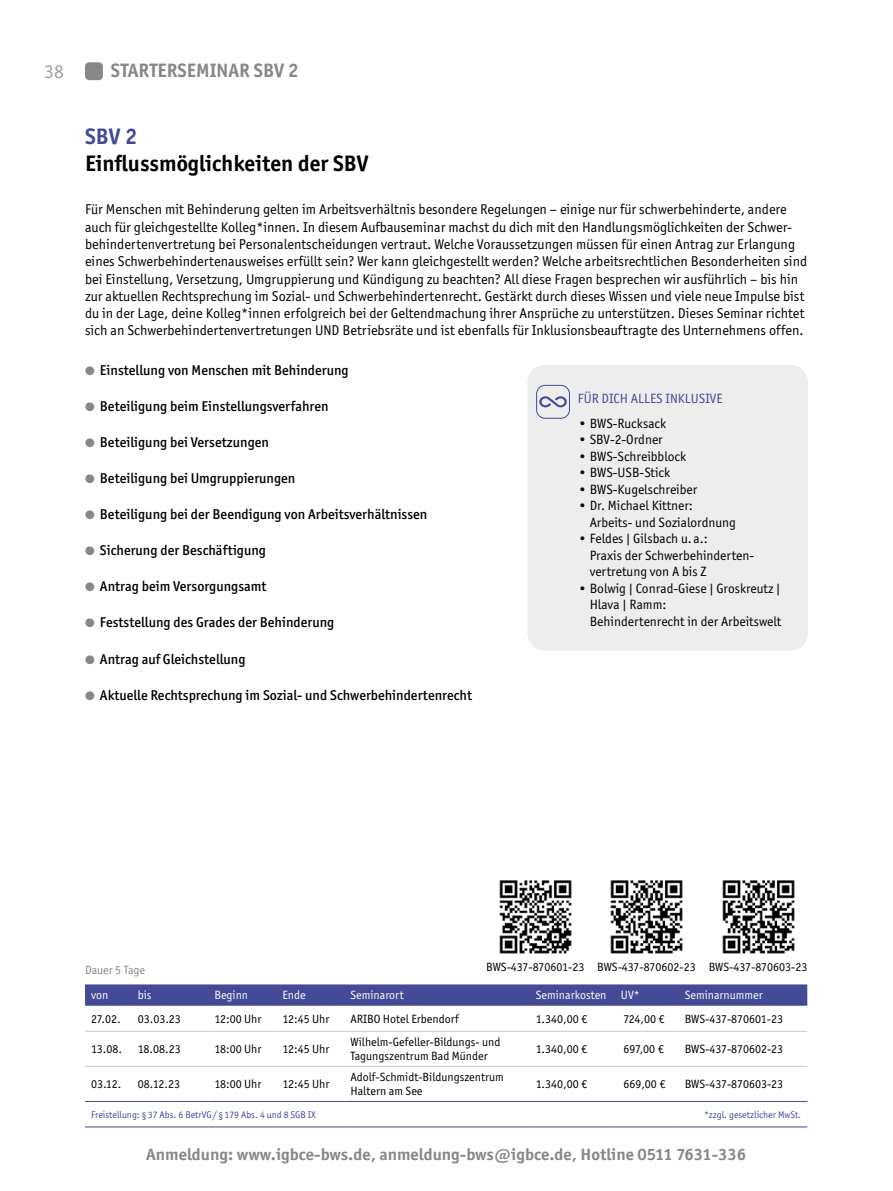
<style>
.page{position:relative;width:893px;height:1191px;background:#fff}
.page>*{position:absolute;margin:0;border:0;box-sizing:border-box;transform-origin:0 0}
.t1{font:700 22.5px "Officina Sans ITC Std";color:#000}
.t2{font:700 22.5px "Officina Sans ITC Std";color:#434a96}
.t3{font:700 19.5px "Officina Sans ITC Std";color:#878787}
.t4{font:19.5px "Officina Sans ITC Std";color:#9d9d9c}
.t5{font:700 16.5px "Officina Sans ITC Std";color:#878787;scale:1.05 1}
.t6{font:14.25px/17.2px "Officina Sans ITC Std";color:#000}
.t7{font:500 14.25px "Officina Sans ITC Std";color:#000}
.t8{font:13.5px/16.5px "Officina Sans ITC Std";color:#000}
.t9{font:13.5px "Officina Sans ITC Std";color:#434a96}
.t10{font:12px/14.4px "Officina Sans ITC Std";color:#000}
.t11{font:12px "Officina Sans ITC Std";color:#fff}
.t12{font:12px "Officina Sans ITC Std";color:#878787}
.t13{font:9.75px "Officina Sans ITC Std";color:#434a96}
.s1{color:#878787}
</style>
<div class="page">
<div style="left:85px;top:62px;width:18px;height:18px;background:#878787;border-radius:4px"></div>
<div style="left:85px;top:984px;width:722px;height:21px;background:#434a96"></div>
<hr style="left:344px;top:1066px;width:186px;height:1px;background:#c6c6c6">
<hr style="left:85px;top:1126px;width:47px;height:1px;background:#434a96">
<hr style="left:132px;top:1126px;width:76px;height:1px;background:#434a96">
<hr style="left:208px;top:1126px;width:68px;height:1px;background:#434a96">
<hr style="left:276px;top:1126px;width:68px;height:1px;background:#434a96">
<hr style="left:344px;top:1126px;width:186px;height:1px;background:#434a96">
<hr style="left:530px;top:1126px;width:85px;height:1px;background:#434a96">
<hr style="left:615px;top:1126px;width:64px;height:1px;background:#434a96">
<hr style="left:679px;top:1126px;width:128px;height:1px;background:#434a96">
<hr style="left:85px;top:1066px;width:47px;height:1px;background:#c6c6c6">
<hr style="left:132px;top:1066px;width:76px;height:1px;background:#c6c6c6">
<hr style="left:208px;top:1066px;width:68px;height:1px;background:#c6c6c6">
<hr style="left:276px;top:1066px;width:68px;height:1px;background:#c6c6c6">
<hr style="left:530px;top:1066px;width:85px;height:1px;background:#c6c6c6">
<hr style="left:615px;top:1066px;width:64px;height:1px;background:#c6c6c6">
<hr style="left:679px;top:1066px;width:128px;height:1px;background:#c6c6c6">
<hr style="left:85px;top:1031px;width:47px;height:1px;background:#c6c6c6">
<hr style="left:132px;top:1031px;width:76px;height:1px;background:#c6c6c6">
<hr style="left:208px;top:1031px;width:68px;height:1px;background:#c6c6c6">
<hr style="left:276px;top:1031px;width:68px;height:1px;background:#c6c6c6">
<hr style="left:344px;top:1031px;width:186px;height:1px;background:#c6c6c6">
<hr style="left:530px;top:1031px;width:85px;height:1px;background:#c6c6c6">
<hr style="left:615px;top:1031px;width:64px;height:1px;background:#c6c6c6">
<hr style="left:679px;top:1031px;width:128px;height:1px;background:#c6c6c6">
<hr style="left:85px;top:1101px;width:47px;height:1px;background:#434a96">
<hr style="left:132px;top:1101px;width:76px;height:1px;background:#434a96">
<hr style="left:208px;top:1101px;width:68px;height:1px;background:#434a96">
<hr style="left:276px;top:1101px;width:68px;height:1px;background:#434a96">
<hr style="left:344px;top:1101px;width:186px;height:1px;background:#434a96">
<hr style="left:530px;top:1101px;width:85px;height:1px;background:#434a96">
<hr style="left:615px;top:1101px;width:64px;height:1px;background:#434a96">
<hr style="left:679px;top:1101px;width:128px;height:1px;background:#434a96">
<img style="left:722px;top:880px;width:73px;height:74px">
<img style="left:610px;top:880px;width:73px;height:74px">
<img style="left:499px;top:880px;width:73px;height:74px">
<div style="left:527px;top:365px;width:281px;height:285px;background:#ededed;border-radius:17px"></div>
<div style="left:536px;top:385px;width:34px;height:34px;border:1px solid #434a96;border-radius:9px"></div>
<svg style="left:539px;top:396px;width:28px;height:11px"></svg>
<h2 class="t4" style="left:44px;top:60px;width:21px">38</h2>
<h2 class="t3" style="left:111px;top:59px;width:189px">STARTERSEMINAR SBV 2</h2>
<h1 class="t2" style="left:85px;top:122px;width:54px">SBV 2</h1>
<h1 class="t1" style="left:85px;top:149px;width:285px">Einflussmöglichkeiten der SBV</h1>
<p class="t6" style="left:85px;top:201px;width:724px">Für Menschen mit Behinderung gelten im Arbeitsverhältnis besondere Regelungen – einige nur für schwerbehinderte, andere auch für gleichgestellte Kolleg*innen. In diesem Aufbauseminar machst du dich mit den Handlungsmöglichkeiten der Schwer&shy;behindertenvertretung bei Personalentscheidungen vertraut. Welche Voraussetzungen müssen für einen Antrag zur Erlangung eines Schwerbehindertenausweises erfüllt sein? Wer kann gleichgestellt werden? Welche arbeitsrechtlichen Besonderheiten sind bei Einstellung, Versetzung, Umgruppierung und Kündigung zu beachten? All diese Fragen besprechen wir ausführlich – bis hin zur aktuellen Rechtsprechung im Sozial- und Schwerbehindertenrecht. Gestärkt durch dieses Wissen und viele neue Impulse bist du in der Lage, deine Kolleg*innen erfolgreich bei der Geltendmachung ihrer Ansprüche zu unterstützen. Dieses Seminar richtet sich an Schwerbehindertenvertretungen UND Betriebsräte und ist ebenfalls für Inklusionsbeauftragte des Unternehmens offen.</p>
<p class="t7" style="left:85px;top:362px;width:265px"><span class="s1">●</span> Einstellung von Menschen mit Behinderung</p>
<p class="t7" style="left:85px;top:398px;width:245px"><span class="s1">●</span> Beteiligung beim Einstellungsverfahren</p>
<p class="t7" style="left:85px;top:434px;width:185px"><span class="s1">●</span> Beteiligung bei Versetzungen</p>
<p class="t7" style="left:85px;top:470px;width:212px"><span class="s1">●</span> Beteiligung bei Umgruppierungen</p>
<p class="t7" style="left:85px;top:506px;width:344px"><span class="s1">●</span> Beteiligung bei der Beendigung von Arbeitsverhältnissen</p>
<p class="t7" style="left:85px;top:542px;width:182px"><span class="s1">●</span> Sicherung der Beschäftigung</p>
<p class="t7" style="left:85px;top:578px;width:183px"><span class="s1">●</span> Antrag beim Versorgungsamt</p>
<p class="t7" style="left:85px;top:614px;width:251px"><span class="s1">●</span> Feststellung des Grades der Behinderung</p>
<p class="t7" style="left:85px;top:650px;width:162px"><span class="s1">●</span> Antrag auf Gleichstellung</p>
<p class="t7" style="left:85px;top:686px;width:388px"><span class="s1">●</span> Aktuelle Rechtsprechung im Sozial- und Schwerbehindertenrecht</p>
<p class="t9" style="left:578px;top:390px;width:146px">FÜR DICH ALLES INKLUSIVE</p>
<p class="t8" style="left:579px;top:414px;width:89px">• BWS-Rucksack</p>
<p class="t8" style="left:579px;top:431px;width:85px">• SBV-2-Ordner</p>
<p class="t8" style="left:579px;top:447px;width:108px">• BWS-Schreibblock</p>
<p class="t8" style="left:579px;top:464px;width:93px">• BWS-USB-Stick</p>
<p class="t8" style="left:579px;top:480px;width:120px">• BWS-Kugelschreiber</p>
<p class="t8" style="left:590px;top:497px;width:148px;text-indent:-11px">• Dr. Michael Kittner:<br>Arbeits- und Sozialordnung</p>
<p class="t8" style="left:590px;top:530px;width:166px;text-indent:-11px">• Feldes | Gilsbach u. a.:<br>Praxis der Schwerbehinderten&shy;vertretung von A bis Z</p>
<p class="t8" style="left:590px;top:579px;width:193px;text-indent:-11px">• Bolwig | Conrad-Giese | Groskreutz |<br>Hlava | Ramm:<br>Behindertenrecht in der Arbeitswelt</p>
<p class="t10" style="left:486px;top:959px;width:323px">BWS-437-870601-23 BWS-437-870602-23 BWS-437-870603-23</p>
<p class="t12" style="left:85px;top:962px;width:62px">Dauer 5 Tage</p>
<p class="t11" style="left:91px;top:988px;width:19px">von</p>
<p class="t11" style="left:138px;top:988px;width:15px">bis</p>
<p class="t11" style="left:214px;top:988px;width:35px">Beginn</p>
<p class="t11" style="left:282px;top:988px;width:25px">Ende</p>
<p class="t11" style="left:350px;top:988px;width:55px">Seminarort</p>
<p class="t11" style="left:536px;top:988px;width:105px">Seminarkosten UV*</p>
<p class="t11" style="left:685px;top:988px;width:79px">Seminarnummer</p>
<p class="t10" style="left:91px;top:1011px;width:31px">27.02.</p>
<p class="t10" style="left:138px;top:1011px;width:45px">03.03.23</p>
<p class="t10" style="left:214px;top:1011px;width:49px">12:00 Uhr</p>
<p class="t10" style="left:282px;top:1011px;width:49px">12:45 Uhr</p>
<p class="t10" style="left:350px;top:1011px;width:110px">ARIBO Hotel Erbendorf</p>
<p class="t10" style="left:536px;top:1011px;width:53px">1.340,00 €</p>
<p class="t10" style="left:623px;top:1011px;width:43px">724,00 €</p>
<p class="t10" style="left:685px;top:1011px;width:100px">BWS-437-870601-23</p>
<p class="t10" style="left:91px;top:1041px;width:32px">13.08.</p>
<p class="t10" style="left:138px;top:1041px;width:44px">18.08.23</p>
<p class="t10" style="left:214px;top:1041px;width:49px">18:00 Uhr</p>
<p class="t10" style="left:282px;top:1041px;width:49px">12:45 Uhr</p>
<p class="t10" style="left:350px;top:1034px;width:151px">Wilhelm-Gefeller-Bildungs- und<br>Tagungszentrum Bad Münder</p>
<p class="t10" style="left:536px;top:1041px;width:53px">1.340,00 €</p>
<p class="t10" style="left:623px;top:1041px;width:42px">697,00 €</p>
<p class="t10" style="left:685px;top:1041px;width:100px">BWS-437-870602-23</p>
<p class="t10" style="left:91px;top:1077px;width:32px">03.12.</p>
<p class="t10" style="left:138px;top:1077px;width:44px">08.12.23</p>
<p class="t10" style="left:214px;top:1077px;width:49px">18:00 Uhr</p>
<p class="t10" style="left:282px;top:1077px;width:49px">12:45 Uhr</p>
<p class="t10" style="left:350px;top:1069px;width:155px">Adolf-Schmidt-Bildungszentrum<br>Haltern am See</p>
<p class="t10" style="left:536px;top:1077px;width:53px">1.340,00 €</p>
<p class="t10" style="left:623px;top:1077px;width:44px">669,00 €</p>
<p class="t10" style="left:685px;top:1077px;width:100px">BWS-437-870603-23</p>
<p class="t13" style="left:91px;top:1108px;width:226px">Freistellung: § 37 Abs. 6 BetrVG/ §179 Abs. 4 und 8 SGB IX</p>
<p class="t13" style="left:704px;top:1108px;width:99px">*zzgl. gesetzlicher MwSt.</p>
<p class="t5" style="left:146px;top:1144px;width:573px">Anmeldung: www.igbce-bws.de, anmeldung-bws@igbce.de, Hotline 0511 7631-336</p>
</div>
